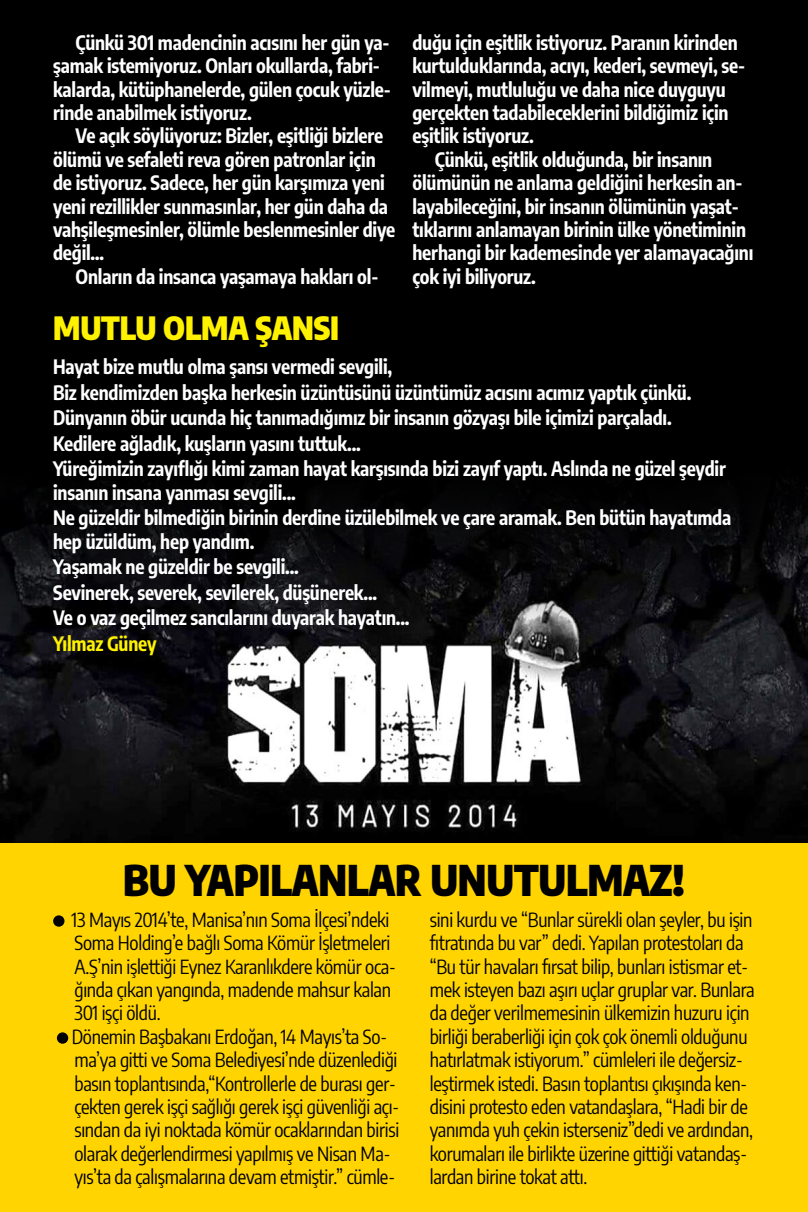
<style>
.page{position:relative;width:808px;height:1212px;background:#fff}
.page>*{position:absolute;margin:0;border:0;box-sizing:border-box;transform-origin:0 0}
.t1{font:900 41.55px "Encode Sans Condensed";letter-spacing:-.005em;color:#000}
.t2{font:900 31.5px "Encode Sans Condensed";letter-spacing:-.005em;color:#fff200}
.t3{font:700 19.5px/23.4px "Encode Sans Condensed";letter-spacing:-.01em;color:#fff}
.t4{font:19.5px/23.4px "Encode Sans Condensed";letter-spacing:-.015em;color:#000}
.t5{font:700 19.5px "Encode Sans Condensed";letter-spacing:-.01em;color:#fff200}
</style>
<div class="page">
<div style="left:0;top:769px;width:808px;height:443px;background:#ffd400"></div>
<div style="left:0;top:0;width:808px;height:842px;background:#000"></div>
<img style="left:0;top:481px;width:808px;height:361px">
<div style="left:53px;top:915px;width:11px;height:12px;background:#000;border-radius:50%"></div>
<div style="left:57px;top:1032px;width:11px;height:12px;background:#000;border-radius:50%"></div>
<p class="t3" style="left:53px;top:30px;width:339px;text-indent:22px">Çünkü 301 madencinin acısını her gün ya&shy;şamak istemiyoruz. Onları okullarda, fabri&shy;kalarda, kütüphanelerde, gülen çocuk yüzle&shy;rinde anabilmek istiyoruz.</p>
<p class="t3" style="left:53px;top:123px;width:344px;text-indent:22px">Ve açık söylüyoruz: Bizler, eşitliği bizlere ölümü ve sefaleti reva gören patronlar için de istiyoruz. Sadece, her gün karşımıza yeni yeni rezillikler sunmasınlar, her gün daha da vahşileşmesinler, ölümle beslenmesinler diye değil…</p>
<p class="t3" style="left:76px;top:264px;width:304px">Onların da insanca yaşamaya hakları ol-</p>
<p class="t3" style="left:412px;top:30px;width:327px">duğu için eşitlik istiyoruz. Paranın kirinden</p>
<p class="t3" style="left:412px;top:53px;width:334px">kurtulduklarında, acıyı, kederi, sevmeyi, se-</p>
<p class="t3" style="left:412px;top:76px;width:315px">vilmeyi, mutluluğu ve daha nice duyguyu</p>
<p class="t3" style="left:412px;top:100px;width:318px">gerçekten tadabileceklerini bildiğimiz için</p>
<p class="t3" style="left:412px;top:123px;width:123px">eşitlik istiyoruz.</p>
<p class="t3" style="left:435px;top:147px;width:279px">Çünkü, eşitlik olduğunda, bir insanın</p>
<p class="t3" style="left:412px;top:170px;width:331px">ölümünün ne anlama geldiğini herkesin an-</p>
<p class="t3" style="left:412px;top:193px;width:328px">layabileceğini, bir insanın ölümünün yaşat-</p>
<p class="t3" style="left:412px;top:217px;width:335px">tıklarını anlamayan birinin ülke yönetiminin</p>
<p class="t3" style="left:412px;top:240px;width:342px">herhangi bir kademesinde yer alamayacağını</p>
<p class="t3" style="left:412px;top:264px;width:125px">çok iyi biliyoruz.</p>
<h2 class="t2" style="left:53px;top:303px;width:287px">MUTLU OLMA ŞANSI</h2>
<p class="t3" style="left:53px;top:353px;width:674px;line-height:25.5px">Hayat bize mutlu olma şansı vermedi sevgili,<br>Biz kendimizden başka herkesin üzüntüsünü üzüntümüz acısını acımız yaptık çünkü.<br>Dünyanın öbür ucunda hiç tanımadığımız bir insanın gözyaşı bile içimizi parçaladı.<br>Kedilere ağladık, kuşların yasını tuttuk...<br>Yüreğimizin zayıflığı kimi zaman hayat karşısında bizi zayıf yaptı. Aslında ne güzel şeydir</p>
<p class="t3" style="left:53px;top:478px;width:680px;line-height:25.5px">insanın insana yanması sevgili...<br>Ne güzeldir bilmediğin birinin derdine üzülebilmek ve çare aramak. Ben bütün hayatımda</p>
<p class="t3" style="left:53px;top:527px;width:358px;line-height:25.5px">hep üzüldüm, hep yandım.<br>Yaşamak ne güzeldir be sevgili...<br>Sevinerek, severek, sevilerek, düşünerek...<br>Ve o vaz geçilmez sancılarını duyarak hayatın...</p>
<p class="t5" style="left:53px;top:629px;width:105px">Yılmaz Güney</p>
<h1 class="t1" style="left:123px;top:847px;width:563px">BU YAPILANLAR UNUTULMAZ!</h1>
<p class="t4" style="left:72px;top:907px;width:329px">13 Mayıs 2014’te, Manisa’nın Soma İlçesi’ndeki Soma Holding’e bağlı Soma Kömür İşletmeleri A.Ş’nin işlettiği Eynez Karanlıkdere kömür oca&shy;ğında çıkan yangında, madende mahsur kalan 301 işçi öldü.<br>Dönemin Başbakanı Erdoğan, 14 Mayıs’ta So&shy;ma’ya gitti ve Soma Belediyesi’nde düzenlediği basın toplantısında,“Kontrollerle de burası ger&shy;çekten gerek işçi sağlığı gerek işçi güvenliği açı&shy;sından da iyi noktada kömür ocaklarından birisi olarak değerlendirmesi yapılmış ve Nisan Ma&shy;yıs’ta da çalışmalarına devam etmiştir.” cümle-</p>
<p class="t4" style="left:430px;top:907px;width:326px">sini kurdu ve “Bunlar sürekli olan şeyler, bu işin fıtratında bu var” dedi. Yapılan protestoları da “Bu tür havaları fırsat bilip, bunları istismar et&shy;mek isteyen bazı aşırı uçlar gruplar var. Bunlara da değer verilmemesinin ülkemizin huzuru için birliği beraberliği için çok çok önemli olduğunu hatırlatmak istiyorum.” cümleleri ile değersiz&shy;leştirmek istedi. Basın toplantısı çıkışında ken&shy;disini protesto eden vatandaşlara, “Hadi bir de yanımda yuh çekin isterseniz”dedi ve ardından, korumaları ile birlikte üzerine gittiği vatandaş&shy;lardan birine tokat attı.</p>
</div>
